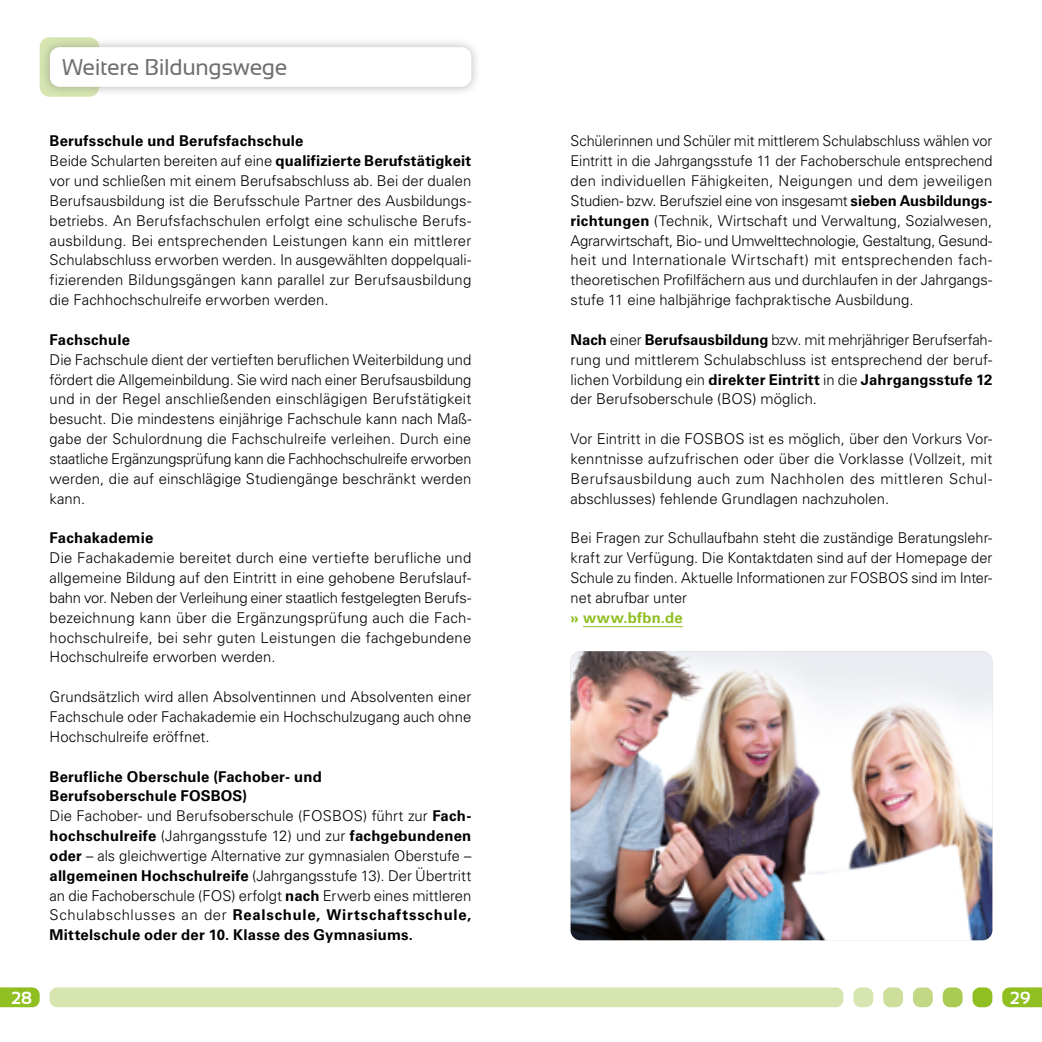
<style>
.page{position:relative;width:1042px;height:1042px;background:#fff}
.page>*{position:absolute;margin:0;border:0;box-sizing:border-box;transform-origin:0 0}
._01__Head_2019{font:22.75px "Sansation";letter-spacing:-.015em;color:#706f6f}
.Pagina_rechts{font:700 17.5px "Sansation";color:#fff}
._03__Copy_2019{font:300 14.88px/19.8px "Univers LT Pro 45";color:#000;text-align:justify}
._03__Copy_2019-2{font:700 14.88px "Univers LT Pro 65";letter-spacing:.015em;color:#000}
.t1{font:700 14.88px "Univers LT Pro 65";letter-spacing:.02em;color:#90bf21}
.s1{font-family:"Univers LT Pro 65";font-weight:700}
</style>
<div class="page">
<svg style="left:0;top:987px;width:40px;height:20px"></svg>
<svg style="left:1002px;top:987px;width:40px;height:20px"></svg>
<div style="left:972px;top:987px;width:20px;height:20px;background:#90bf21;border-radius:7px"></div>
<div style="left:943px;top:987px;width:19px;height:20px;background:#aacb53;border-radius:7px"></div>
<div style="left:913px;top:987px;width:20px;height:20px;background:#c2d884;border-radius:7px"></div>
<div style="left:883px;top:987px;width:20px;height:20px;background:#cddf9b;border-radius:7px"></div>
<div style="left:853px;top:987px;width:20px;height:20px;background:#d7e6b1;border-radius:7px"></div>
<div style="left:50px;top:987px;width:793px;height:20px;background:#d7e6b1;border-radius:7px"></div>
<svg style="left:40px;top:37px;width:59px;height:60px"></svg>
<div style="left:41px;top:38px;width:439px;height:58px;background:#706f6f;opacity:.5"></div>
<div style="left:50px;top:47px;width:421px;height:40px;background:#fff;border-radius:10px"></div>
<hr style="left:583px;top:626px;width:100px;height:1px;background:#90bf21">
<img style="left:570px;top:651px;width:422px;height:289px">
<p class="_01__Head_2019" style="left:62px;top:54px;width:227px">Weitere Bildungswege</p>
<p class="_03__Copy_2019-2" style="left:50px;top:131px;width:255px">Berufsschule und Berufsfachschule</p>
<p class="_03__Copy_2019" style="left:50px;top:151px;width:423px">Beide Schularten bereiten auf eine <span class="s1">qualifizierte Berufstätigkeit </span>vor und schließen mit einem Berufsabschluss ab. Bei der dualen Berufsausbildung ist die Berufsschule Partner des Ausbildungs&shy;betriebs. An Berufsfachschulen erfolgt eine schulische Berufs&shy;ausbildung. Bei entsprechenden Leistungen kann ein mittlerer Schulabschluss erworben werden. In ausgewählten doppelquali&shy;fizierenden Bildungsgängen kann parallel zur Berufsausbildung die Fachhochschulreife erworben werden.</p>
<p class="_03__Copy_2019-2" style="left:50px;top:329px;width:82px">Fachschule</p>
<p class="_03__Copy_2019" style="left:50px;top:349px;width:423px">Die Fachschule dient der vertieften beruflichen Weiterbildung und fördert die Allgemeinbildung. Sie wird nach einer Berufsausbildung und in der Regel anschließenden einschlägigen Berufstätigkeit besucht. Die mindestens einjährige Fachschule kann nach Maß&shy;gabe der Schulordnung die Fachschulreife verleihen. Durch eine staatliche Ergänzungsprüfung kann die Fachhochschulreife erworben werden, die auf einschlägige Studiengänge beschränkt werden kann.</p>
<p class="_03__Copy_2019-2" style="left:50px;top:527px;width:105px">Fachakademie</p>
<p class="_03__Copy_2019" style="left:50px;top:547px;width:423px">Die Fachakademie bereitet durch eine vertiefte berufliche und allgemeine Bildung auf den Eintritt in eine gehobene Berufslauf&shy;bahn vor. Neben der Verleihung einer staatlich festgelegten Berufs&shy;bezeichnung kann über die Ergänzungsprüfung auch die Fach&shy;hochschulreife, bei sehr guten Leistungen die fachgebundene Hochschulreife erworben werden.</p>
<p class="_03__Copy_2019" style="left:50px;top:686px;width:423px">Grundsätzlich wird allen Absolventinnen und Absolventen einer Fachschule oder Fachakademie ein Hochschulzugang auch ohne Hochschulreife eröffnet.</p>
<p class="_03__Copy_2019-2" style="left:50px;top:766px;width:274px">Berufliche Oberschule (Fachober- und</p>
<p class="_03__Copy_2019-2" style="left:50px;top:785px;width:199px">Berufsoberschule FOSBOS)</p>
<p class="_03__Copy_2019" style="left:50px;top:805px;width:423px">Die Fachober- und Berufsoberschule (FOSBOS) führt zur <span class="s1">Fach&shy;hochschulreife</span> (Jahrgangsstufe 12) und zur <span class="s1">fachgebundenen oder</span> – als gleichwertige Alternative zur gymnasialen Oberstufe – <span class="s1">allgemeinen Hochschulreife</span> (Jahrgangsstufe 13). Der Übertritt an die Fachoberschule (FOS) erfolgt <span class="s1">nach</span> Erwerb eines mittleren Schulabschlusses an der <span class="s1">Realschule, Wirtschaftsschule, Mittelschule oder der 10. Klasse des Gymnasiums.</span></p>
<p class="_03__Copy_2019" style="left:570px;top:131px;width:423px">Schülerinnen und Schüler mit mittlerem Schulabschluss wählen vor Eintritt in die Jahrgangsstufe 11 der Fachoberschule entsprechend den individuellen Fähigkeiten, Neigungen und dem jeweiligen Studien- bzw. Berufsziel eine von insgesamt <span class="s1">sieben Ausbildungs&shy;richtungen</span> (Technik, Wirtschaft und Verwaltung, Sozialwesen, Agrarwirtschaft, Bio- und Umwelttechnologie, Gestaltung, Gesund&shy;heit und Internationale Wirtschaft) mit entsprechenden fach&shy;theoretischen Profilfächern aus und durchlaufen in der Jahrgangs&shy;stufe 11 eine halbjährige fachpraktische Ausbildung.</p>
<p class="_03__Copy_2019" style="left:570px;top:329px;width:423px"><span class="s1">Nach</span> einer <span class="s1">Berufsausbildung</span> bzw. mit mehrjähriger Berufserfah&shy;rung und mittlerem Schulabschluss ist entsprechend der beruf&shy;lichen Vorbildung ein <span class="s1">direkter Eintritt</span> in die <span class="s1">Jahrgangsstufe 12 </span>der Berufsoberschule (BOS) möglich.</p>
<p class="_03__Copy_2019" style="left:570px;top:428px;width:423px">Vor Eintritt in die FOSBOS ist es möglich, über den Vorkurs Vor&shy;kenntnisse aufzufrischen oder über die Vorklasse (Vollzeit, mit Berufsausbildung auch zum Nachholen des mittleren Schul&shy;abschlusses) fehlende Grundlagen nachzuholen.</p>
<p class="_03__Copy_2019" style="left:570px;top:528px;width:423px">Bei Fragen zur Schullaufbahn steht die zuständige Beratungslehr&shy;kraft zur Verfügung. Die Kontaktdaten sind auf der Homepage der Schule zu finden. Aktuelle Informationen zur FOSBOS sind im Inter&shy;net abrufbar unter</p>
<p class="t1" style="left:570px;top:607px;width:114px">» www.bfbn.de</p>
<p class="Pagina_rechts" style="left:11px;top:988px;width:23px">28</p>
<p class="Pagina_rechts" style="left:1009px;top:988px;width:22px">29</p>
</div>
